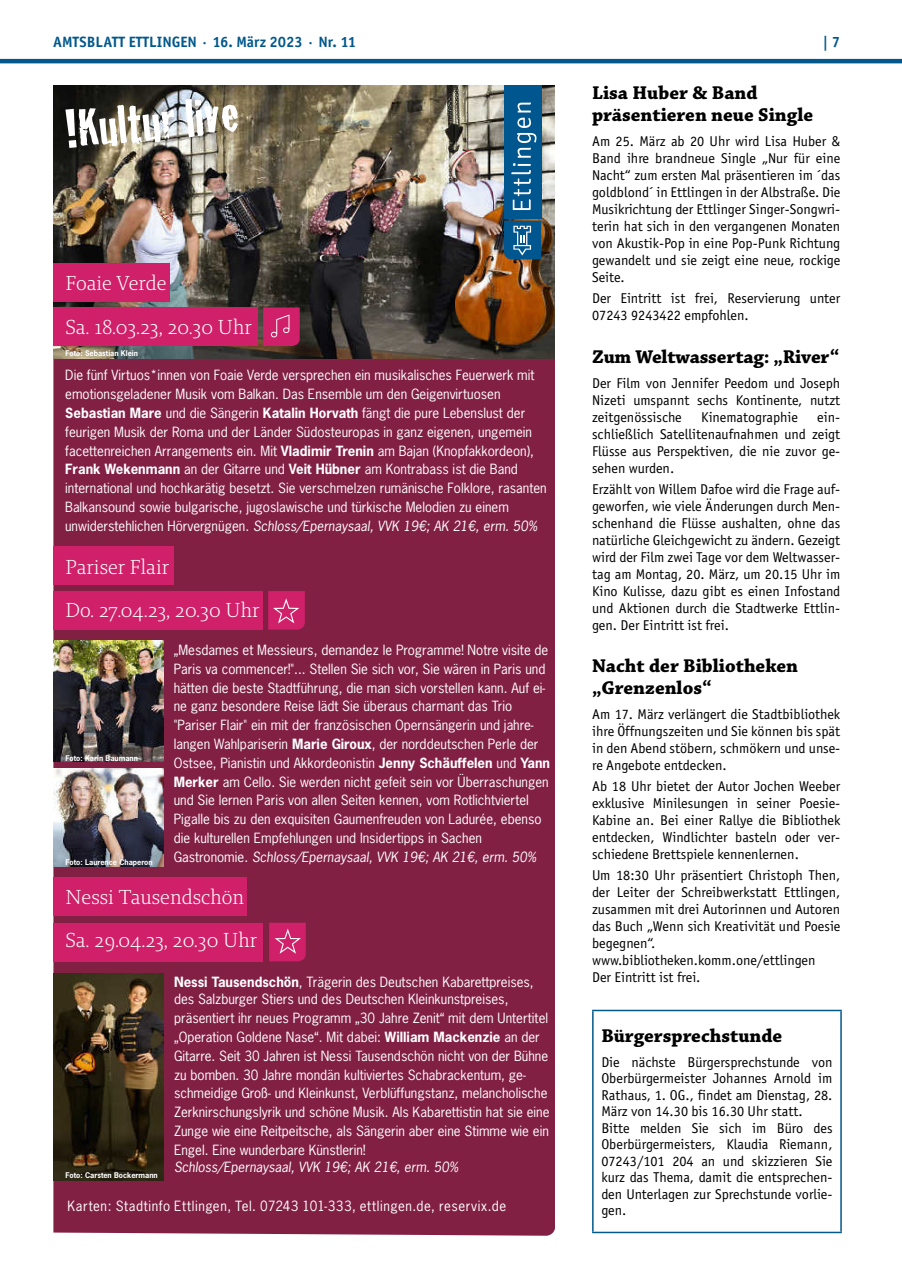
<style>
.page{position:relative;width:902px;height:1280px;background:#fff}
.page>*{position:absolute;margin:0;border:0;box-sizing:border-box;transform-origin:0 0}
.t1{font:300 20.7px/43.2px "Brando";color:#fff}
.t2{font:700 19.5px/21.5px "Chaparral Pro";color:#000}
.t3{font:700 15px "Officina Sans";color:#00588b}
.t4{font:14.25px/17px "Officina Sans";color:#000;text-align:justify}
.t5{font:13.35px/18.8px "News Gothic Std";color:#fff}
.t6{font:italic 13.35px "News Gothic";color:#fff}
.t7{font:13.35px "News Gothic Std";letter-spacing:.045em;color:#fff}
.t8{font:700 7.35px "News Gothic Std";color:#fff}
.s1{font-weight:700}
.s2{font-family:"News Gothic Std";font-style:normal}
</style>
<div class="page">
<hr style="left:0;top:59px;width:901px;height:4px;background:#00588b">
<div style="left:53px;top:358px;width:501px;height:878px;background:#822044"></div>
<img style="left:53px;top:85px;width:501px;height:273px">
<div style="left:53px;top:263px;width:117px;height:39px;background:#cf2069"></div>
<div style="left:53px;top:308px;width:205px;height:38px;background:#cf2069"></div>
<div style="left:53px;top:923px;width:209px;height:39px;background:#cf2069"></div>
<div style="left:53px;top:877px;width:193px;height:39px;background:#cf2069"></div>
<img style="left:65px;top:99px;width:173px;height:49px">
<div style="left:504px;top:85px;width:37px;height:133px;background:#00568e"></div>
<svg style="left:504px;top:221px;width:37px;height:38px"></svg>
<svg style="left:517px;top:102px;width:14px;height:10px"></svg>
<svg style="left:511px;top:118px;width:25px;height:92px"></svg>
<div style="left:53px;top:546px;width:121px;height:39px;background:#cf2069"></div>
<div style="left:53px;top:591px;width:210px;height:39px;background:#cf2069"></div>
<svg style="left:268px;top:591px;width:37px;height:39px"></svg>
<svg style="left:269px;top:923px;width:37px;height:38px"></svg>
<svg style="left:263px;top:307px;width:37px;height:39px"></svg>
<img style="left:53px;top:640px;width:110px;height:121px">
<img style="left:53px;top:768px;width:110px;height:98px">
<img style="left:53px;top:973px;width:110px;height:207px">
<hr style="left:592px;top:1010px;width:249px;height:1px;background:#00588b">
<hr style="left:592px;top:1011px;width:1px;height:221px;background:#00588b">
<hr style="left:840px;top:1011px;width:1px;height:221px;background:#00588b">
<hr style="left:592px;top:1232px;width:249px;height:1px;background:#00588b">
<p class="t3" style="left:53px;top:32px;width:304px">AMTSBLATT ETTLINGEN · 16. März 2023 · Nr. 11</p>
<p class="t3" style="left:822px;top:32px;width:19px">| 7</p>
<h1 class="t1" style="left:65px;top:261px;width:103px">Foaie Verde</h1>
<h1 class="t1" style="left:65px;top:305px;width:188px">Sa. 18.03.23, 20.30 Uhr</h1>
<p class="t8" style="left:65px;top:349px;width:74px">Foto: Sebastian Klein</p>
<p class="t5" style="left:65px;top:366px;width:483px">Die fünf Virtuos*innen von Foaie Verde versprechen ein musikalisches Feuerwerk mit emotionsgeladener Musik vom Balkan. Das Ensemble um den Geigenvirtuosen <span class="s1">Sebastian Mare</span> und die Sängerin <span class="s1">Katalin Horvath</span> fängt die pure Lebenslust der feurigen Musik der Roma und der Länder Südosteuropas in ganz eigenen, ungemein facettenreichen Arrangements ein. Mit <span class="s1">Vladimir Trenin</span> am Bajan (Knopfakkordeon), <span class="s1">Frank Wekenmann</span> an der Gitarre und <span class="s1">Veit Hübner</span> am Kontrabass ist die Band international und hochkarätig besetzt. Sie verschmelzen rumänische Folklore, rasanten Balkansound sowie bulgarische, jugoslawische und türkische Melodien zu einem</p>
<p class="t6" style="left:65px;top:517px;width:474px"><span class="s2">unwiderstehlichen Hörvergnügen.</span> Schloss/Epernaysaal, VVK 19€; AK 21€, erm. 50%</p>
<h1 class="t1" style="left:65px;top:545px;width:105px">Pariser Flair</h1>
<h1 class="t1" style="left:65px;top:588px;width:196px">Do. 27.04.23, 20.30 Uhr</h1>
<p class="t8" style="left:65px;top:753px;width:74px">Foto: Karin Baumann</p>
<p class="t8" style="left:65px;top:858px;width:89px">Foto: Laurence Chaperon</p>
<p class="t5" style="left:174px;top:640px;width:378px">„Mesdames et Messieurs, demandez le Programme! Notre visite de Paris va commencer!"... Stellen Sie sich vor, Sie wären in Paris und hätten die beste Stadtführung, die man sich vorstellen kann. Auf ei&shy;ne ganz besondere Reise lädt Sie überaus charmant das Trio "Pariser Flair" ein mit der französischen Opernsängerin und jahre&shy;langen Wahlpariserin <span class="s1">Marie Giroux</span>, der norddeutschen Perle der Ostsee, Pianistin und Akkordeonistin <span class="s1">Jenny Schäuffelen</span> und <span class="s1">Yann Merker</span> am Cello. Sie werden nicht gefeit sein vor Überraschungen und Sie lernen Paris von allen Seiten kennen, vom Rotlichtviertel Pigalle bis zu den exquisiten Gaumenfreuden von Ladurée, ebenso die kulturellen Empfehlungen und Insidertipps in Sachen</p>
<p class="t6" style="left:174px;top:848px;width:364px"><span class="s2">Gastronomie.</span> Schloss/Epernaysaal, VVK 19€; AK 21€, erm. 50%</p>
<h1 class="t1" style="left:65px;top:875px;width:193px">Nessi Tausendschön<br>Sa. 29.04.23, 20.30 Uhr</h1>
<p class="t8" style="left:65px;top:1170px;width:94px">Foto: Carsten Bockermann</p>
<p class="t5" style="left:174px;top:974px;width:361px;line-height:16.8px"><span class="s1">Nessi Tausendschön</span>, Trägerin des Deutschen Kabarettpreises, des Salzburger Stiers und des Deutschen Kleinkunstpreises,</p>
<p class="t5" style="left:174px;top:1008px;width:377px">präsentiert ihr neues Programm „30 Jahre Zenit“ mit dem Untertitel „Operation Goldene Nase“. Mit dabei: <span class="s1">William Mackenzie</span> an der Gitarre. Seit 30 Jahren ist Nessi Tausendschön nicht von der Bühne zu bomben. 30 Jahre mondän kultiviertes Schabrackentum, ge&shy;schmeidige Groß- und Kleinkunst, Verblüffungstanz, melancholische Zerknirschungslyrik und schöne Musik. Als Kabarettistin hat sie eine Zunge wie eine Reitpeitsche, als Sängerin aber eine Stimme wie ein Engel. Eine wunderbare Künstlerin!</p>
<p class="t6" style="left:174px;top:1158px;width:286px">Schloss/Epernaysaal, VVK 19€; AK 21€, erm. 50%</p>
<p class="t7" style="left:68px;top:1197px;width:440px">Karten: Stadtinfo Ettlingen, Tel. 07243 101-333, ettlingen.de, reservix.de</p>
<h2 class="t2" style="left:592px;top:83px;width:222px">Lisa Huber &amp; Band präsentieren neue Single</h2>
<p class="t4" style="left:592px;top:133px;width:250px">Am 25. März ab 20 Uhr wird Lisa Huber &amp; Band ihre brandneue Single „Nur für eine Nacht“ zum ersten Mal präsentieren im ´das goldblond´ in Ettlingen in der Albstraße. Die Musikrichtung der Ettlinger Singer-Songwri&shy;terin hat sich in den vergangenen Monaten von Akustik-Pop in eine Pop-Punk Richtung gewandelt und sie zeigt eine neue, rockige Seite.</p>
<p class="t4" style="left:592px;top:290px;width:250px">Der Eintritt ist frei, Reservierung unter<br>07243 9243422 empfohlen.</p>
<h2 class="t2" style="left:592px;top:347px;width:248px">Zum Weltwassertag: „River“</h2>
<p class="t4" style="left:592px;top:375px;width:250px">Der Film von Jennifer Peedom und Joseph Nizeti umspannt sechs Kontinente, nutzt zeitgenössische</p>
<p class="t4" style="left:701px;top:409px;width:98px">Kinematographie</p>
<p class="t4" style="left:592px;top:409px;width:250px;text-indent:225px">ein&shy;schließlich Satellitenaufnahmen und zeigt Flüsse aus Perspektiven, die nie zuvor ge&shy;sehen wurden.</p>
<p class="t4" style="left:592px;top:481px;width:250px">Erzählt von Willem Dafoe wird die Frage auf&shy;geworfen, wie viele Änderungen durch Men&shy;schenhand die Flüsse aushalten, ohne das natürliche Gleichgewicht zu ändern. Gezeigt wird der Film zwei Tage vor dem Weltwasser&shy;tag am Montag, 20. März, um 20.15 Uhr im Kino Kulisse, dazu gibt es einen Infostand und Aktionen durch die Stadtwerke Ettlin&shy;gen. Der Eintritt ist frei.</p>
<h2 class="t2" style="left:592px;top:656px;width:207px">Nacht der Bibliotheken „Grenzenlos“</h2>
<p class="t4" style="left:592px;top:706px;width:250px">Am 17. März verlängert die Stadtbibliothek ihre Öffnungszeiten und Sie können bis spät in den Abend stöbern, schmökern und unse&shy;re Angebote entdecken.</p>
<p class="t4" style="left:592px;top:778px;width:250px">Ab 18 Uhr bietet der Autor Jochen Weeber exklusive Minilesungen in seiner Poesie-Kabine an. Bei einer Rallye die Bibliothek entdecken, Windlichter basteln oder ver&shy;schiedene Brettspiele kennenlernen.</p>
<p class="t4" style="left:592px;top:867px;width:250px;text-align:left">Um 18:30 Uhr präsentiert Christoph Then, der Leiter der Schreibwerkstatt Ettlingen, zusammen mit drei Autorinnen und Autoren das Buch „Wenn sich Kreativität und Poesie begegnen“. www.bibliotheken.komm.one/ettlingen<br>Der Eintritt ist frei.</p>
<h2 class="t2" style="left:601px;top:1026px;width:182px">Bürgersprechstunde</h2>
<p class="t4" style="left:601px;top:1054px;width:233px;line-height:16.5px;text-align:left">Die nächste Bürgersprechstunde von Oberbürgermeister Johannes Arnold im Rathaus, 1. OG., findet am Dienstag, 28.<br>März von 14.30 bis 16.30 Uhr statt.<br>Bitte melden Sie sich im Büro des Oberbürgermeisters, Klaudia Riemann, 07243/101 204 an und skizzieren Sie kurz das Thema, damit die entsprechen&shy;den Unterlagen zur Sprechstunde vorlie&shy;gen.</p>
</div>
